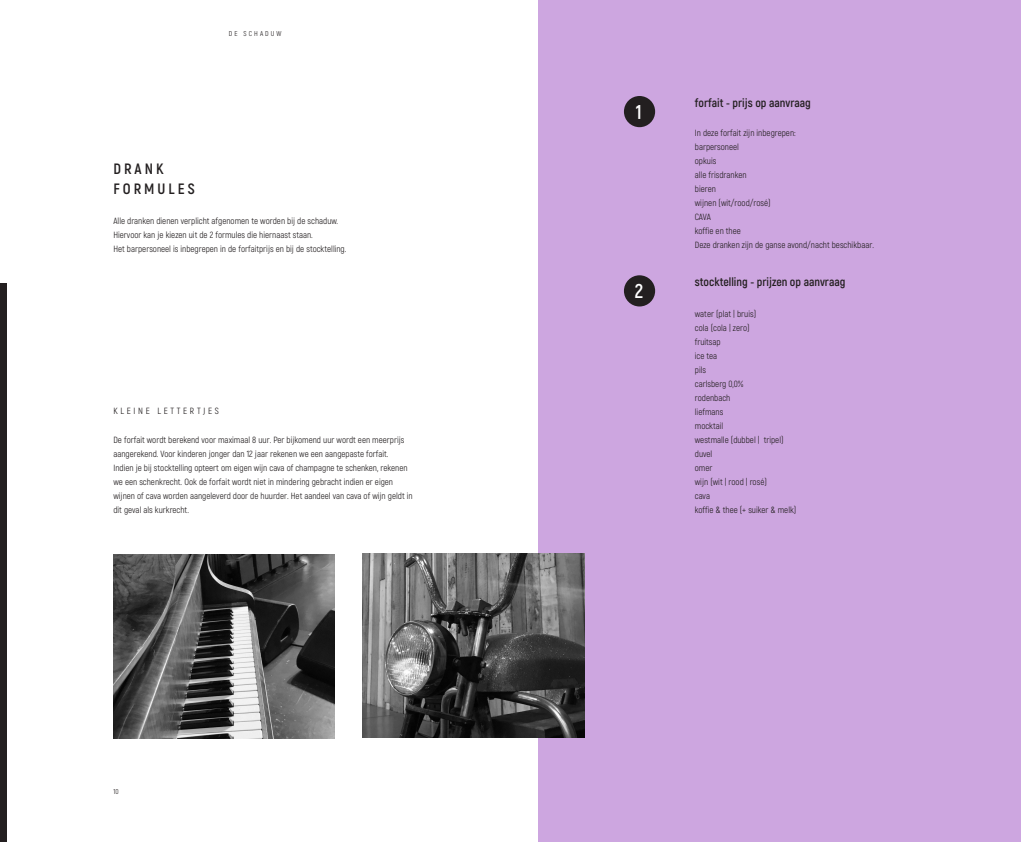
<style>
.page{position:relative;width:1021px;height:842px;background:#fff}
.page>*{position:absolute;margin:0;border:0;box-sizing:border-box;transform-origin:0 0}
.t1{font:700 20px "Akrobat";color:#fff}
.Brochure_Title{font:700 15px "Akrobat";letter-spacing:.2em;color:#231f20}
.t2{font:700 12px "Akrobat";color:#231f20}
.Subhead{font:9px/14px "Akrobat";color:#231f20}
.Subhead-2{font:9px "Akrobat";letter-spacing:.3em;color:#231f20}
.t3{font:7px "Akrobat";letter-spacing:.3em;color:#231f20}
</style>
<div class="page">
<div style="left:0;top:283px;width:7px;height:559px;background:#231f20"></div>
<div style="left:539px;top:0;width:481px;height:842px;background:#cda6e0"></div>
<svg style="left:113px;top:554px;width:222px;height:185px;background:#585858"></svg>
<div style="left:625px;top:97px;width:29px;height:29px;background:#231f20;border-radius:50%"></div>
<div style="left:624px;top:96px;width:31px;height:31px;border:2px solid #231f20;border-radius:50%"></div>
<div style="left:625px;top:276px;width:29px;height:29px;background:#231f20;border-radius:50%"></div>
<div style="left:624px;top:275px;width:31px;height:31px;border:2px solid #231f20;border-radius:50%"></div>
<svg style="left:362px;top:553px;width:223px;height:185px;background:#595959"></svg>
<p class="t3" style="left:229px;top:29px;width:54px">DE SCHADUW</p>
<p class="Brochure_Title" style="left:113px;top:160px;width:52px">DRANK</p>
<p class="Brochure_Title" style="left:113px;top:180px;width:83px">FORMULES</p>
<p class="Subhead" style="left:113px;top:214px;width:226px">Alle dranken dienen verplicht afgenomen te worden bij de schaduw.</p>
<p class="Subhead" style="left:113px;top:228px;width:201px">Hiervoor kan je kiezen uit de 2 formules die hiernaast staan.</p>
<p class="Subhead" style="left:113px;top:242px;width:234px">Het barpersoneel is inbegrepen in de forfaitprijs en bij de stocktelling.</p>
<p class="Subhead-2" style="left:113px;top:405px;width:107px">KLEINE LETTERTJES</p>
<p class="Subhead" style="left:113px;top:433px;width:292px">De forfait wordt berekend voor maximaal 8 uur. Per bijkomend uur wordt een meerprijs aangerekend. Voor kinderen jonger dan 12 jaar rekenen we een aangepaste forfait.</p>
<p class="Subhead" style="left:113px;top:461px;width:301px">Indien je bij stocktelling opteert om eigen wijn cava of champagne te schenken, rekenen we een schenkrecht. Ook de forfait wordt niet in mindering gebracht indien er eigen wijnen of cava worden aangeleverd door de huurder. Het aandeel van cava of wijn geldt in dit geval als kurkrecht.</p>
<p class="t3" style="left:113px;top:787px;width:7px">10</p>
<p class="t1" style="left:636px;top:99px;width:7px">1</p>
<p class="t1" style="left:634px;top:279px;width:10px">2</p>
<p class="t2" style="left:694px;top:95px;width:118px">forfait - prijs op aanvraag</p>
<p class="Subhead" style="left:694px;top:126px;width:102px">In deze forfait zijn inbegrepen:</p>
<p class="Subhead" style="left:694px;top:140px;width:46px">barpersoneel</p>
<p class="Subhead" style="left:694px;top:154px;width:23px">opkuis</p>
<p class="Subhead" style="left:694px;top:168px;width:53px">alle frisdranken</p>
<p class="Subhead" style="left:694px;top:182px;width:23px">bieren</p>
<p class="Subhead" style="left:694px;top:196px;width:77px">wijnen (wit/rood/rosé)</p>
<p class="Subhead" style="left:694px;top:210px;width:18px">CAVA</p>
<p class="Subhead" style="left:694px;top:224px;width:47px">koffie en thee</p>
<p class="Subhead" style="left:694px;top:238px;width:181px">Deze dranken zijn de ganse avond/nacht beschikbaar.</p>
<p class="t2" style="left:694px;top:275px;width:152px">stocktelling - prijzen op aanvraag</p>
<p class="Subhead" style="left:694px;top:307px;width:63px">water (plat | bruis)</p>
<p class="Subhead" style="left:694px;top:321px;width:56px">cola (cola | zero)</p>
<p class="Subhead" style="left:694px;top:335px;width:27px">fruitsap</p>
<p class="Subhead" style="left:694px;top:349px;width:24px">ice tea</p>
<p class="Subhead" style="left:694px;top:363px;width:13px">pils</p>
<p class="Subhead" style="left:694px;top:377px;width:50px">carlsberg 0,0%</p>
<p class="Subhead" style="left:694px;top:391px;width:37px">rodenbach</p>
<p class="Subhead" style="left:694px;top:405px;width:30px">liefmans</p>
<p class="Subhead" style="left:694px;top:419px;width:30px">mocktail</p>
<p class="Subhead" style="left:694px;top:433px;width:90px">westmalle (dubbel | tripel)</p>
<p class="Subhead" style="left:694px;top:447px;width:19px">duvel</p>
<p class="Subhead" style="left:694px;top:461px;width:19px">omer</p>
<p class="Subhead" style="left:694px;top:475px;width:74px">wijn (wit | rood | rosé)</p>
<p class="Subhead" style="left:694px;top:489px;width:17px">cava</p>
<p class="Subhead" style="left:694px;top:503px;width:103px">koffie &amp; thee (+ suiker &amp; melk)</p>
</div>
